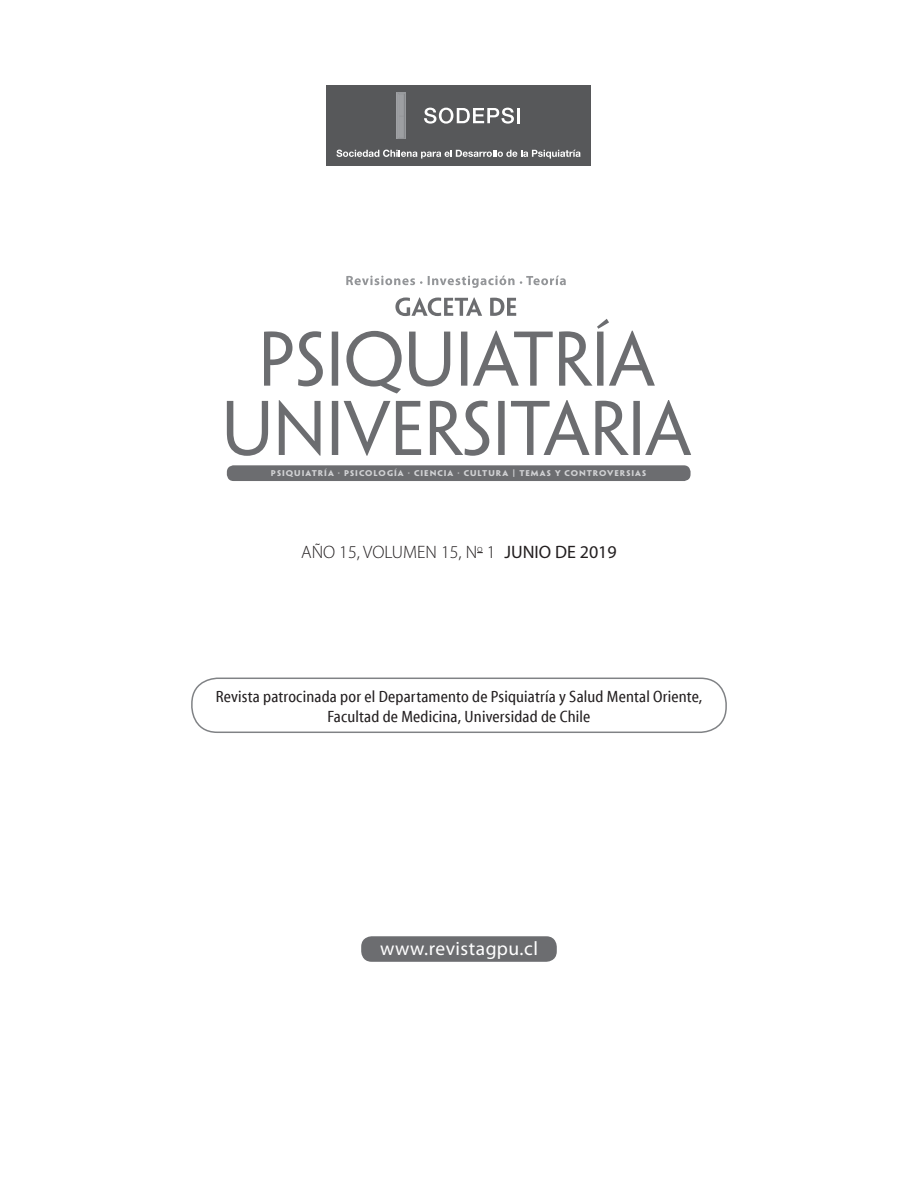
<style>
.page{position:relative;width:918px;height:1188px;background:#fff}
.page>*{position:absolute;margin:0;border:0;box-sizing:border-box;transform-origin:0 0}
.t1{font:19.5px "Myriad Pro";letter-spacing:.025em;color:#fff}
.t2{font:300 18px "Myriad Pro";color:#231f20}
.t3{font:condensed 16.5px/19.8px "Myriad Web Pro";letter-spacing:.01em;color:#231f20;text-align:center}
.t4{font:700 7.5px "Penumbra Sans Std";letter-spacing:.125em;color:#d1d2d4;scale:1.1 1}
.s1{font-weight:400}
</style>
<div class="page">
<div style="left:361px;top:936px;width:196px;height:26px;background:#6c6d70;border-radius:10px"></div>
<div style="left:227px;top:465px;width:464px;height:16px;background:#6c6d70;border-radius:7px"></div>
<svg style="left:227px;top:400px;width:464px;height:56px"></svg>
<svg style="left:264px;top:297px;width:391px;height:96px"></svg>
<svg style="left:346px;top:276px;width:220px;height:12px"></svg>
<div style="left:327px;top:85px;width:264px;height:80px;background:#57585a"></div>
<svg style="left:336px;top:150px;width:245px;height:9px"></svg>
<svg style="left:424px;top:108px;width:90px;height:16px"></svg>
<hr style="left:517px;top:108px;width:3px;height:15px;background:#fff">
<img style="left:396px;top:93px;width:10px;height:46px">
<div style="left:191px;top:678px;width:536px;height:55px;border:2px solid #808285;border-radius:26px"></div>
<p class="t4" style="left:271px;top:468px;width:343px">PSIQUIATRÍA · PSICOLOGÍA · CIENCIA · CULTURA | TEMAS Y CONTROVERSIAS</p>
<p class="t2" style="left:301px;top:542px;width:317px">AÑO 15, VOLUMEN 15, N<sup>o</sup> 1 <span class="s1">JUNIO DE 2019</span></p>
<p class="t3" style="left:216px;top:687px;width:488px">Revista patrocinada por el Departamento de Psiquiatría y Salud Mental Oriente,<br>Facultad de Medicina, Universidad de Chile</p>
<p class="t1" style="left:380px;top:937px;width:159px">www.revistagpu.cl</p>
</div>
